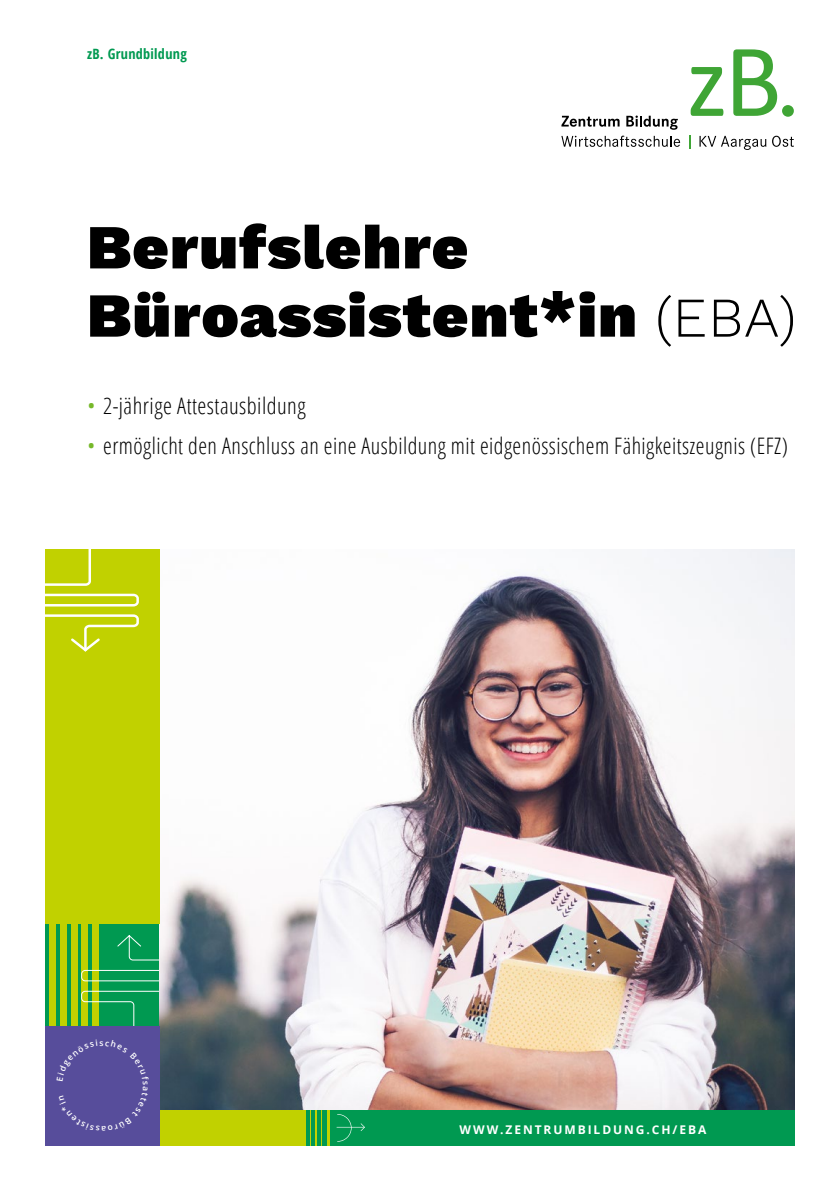
<style>
.page{position:relative;width:840px;height:1191px;background:#fff}
.page>*{position:absolute;margin:0;border:0;box-sizing:border-box;transform-origin:0 0}
.t1{font:900 62.6px/68.2px "Work Sans";letter-spacing:.02em;color:#000}
.t2{font:300 condensed 22.8px "Open Sans";letter-spacing:.02em;color:#000}
.t3{font:700 condensed 14.2px "Open Sans";letter-spacing:.02em;color:#009951}
.t4{font:700 12px "Open Sans";letter-spacing:.16em;color:#fff}
.s1{font-weight:300;font-size:56px}
.s2{color:#76b82a}
</style>
<div class="page">
<div style="left:45px;top:923px;width:114px;height:103px;background:#009951"></div>
<div style="left:49px;top:923px;width:7px;height:103px;background:#c1d100"></div>
<div style="left:60px;top:923px;width:7px;height:103px;background:#c1d100"></div>
<div style="left:71px;top:923px;width:6px;height:103px;background:#c1d100"></div>
<div style="left:81px;top:923px;width:7px;height:103px;background:#c1d100"></div>
<div style="left:92px;top:923px;width:7px;height:103px;background:#c1d100"></div>
<img style="left:159px;top:549px;width:635px;height:561px">
<div style="left:45px;top:549px;width:114px;height:374px;background:#c1d100"></div>
<svg style="left:45px;top:549px;width:94px;height:102px"></svg>
<div style="left:371px;top:1110px;width:423px;height:35px;background:#009951"></div>
<div style="left:45px;top:1110px;width:261px;height:35px;background:#c1d100"></div>
<div style="left:327px;top:1110px;width:44px;height:35px;background:#009951"></div>
<svg style="left:336px;top:1114px;width:29px;height:27px"></svg>
<svg style="left:309px;top:1110px;width:20px;height:35px"></svg>
<hr style="left:306px;top:1110px;width:3px;height:35px;background:#009951">
<hr style="left:311px;top:1110px;width:4px;height:35px;background:#009951">
<hr style="left:317px;top:1110px;width:3px;height:35px;background:#009951">
<div style="left:322px;top:1110px;width:5px;height:35px;background:#009951"></div>
<div style="left:45px;top:1026px;width:115px;height:119px;background:#574d9b"></div>
<svg style="left:561px;top:136px;width:118px;height:11px"></svg>
<svg style="left:699px;top:136px;width:94px;height:14px"></svg>
<svg style="left:561px;top:116px;width:58px;height:11px"></svg>
<svg style="left:626px;top:116px;width:51px;height:14px"></svg>
<svg style="left:690px;top:67px;width:33px;height:49px"></svg>
<svg style="left:733px;top:49px;width:43px;height:67px"></svg>
<div style="left:781px;top:105px;width:12px;height:12px;background:#3fa535;border-radius:50%"></div>
<svg style="left:77px;top:934px;width:93px;height:176px"></svg>
<p class="t3" style="left:87px;top:44px;width:101px">zB. Grundbildung</p>
<h1 class="t1" style="left:87px;top:216px;width:710px">Berufslehre<br>Büroassistent*in <span class="s1">(EBA)</span></h1>
<p class="t2" style="left:87px;top:391px;width:220px"><span class="s2">•</span> 2-jährige Attestausbildung</p>
<p class="t2" style="left:87px;top:430px;width:702px"><span class="s2">•</span> ermöglicht den Anschluss an eine Ausbildung mit eidgenössischem Fähigkeitszeugnis (EFZ)</p>
<p class="t4" style="left:459px;top:1120px;width:248px">WWW.ZENTRUMBILDUNG.CH/EBA</p>
</div>
